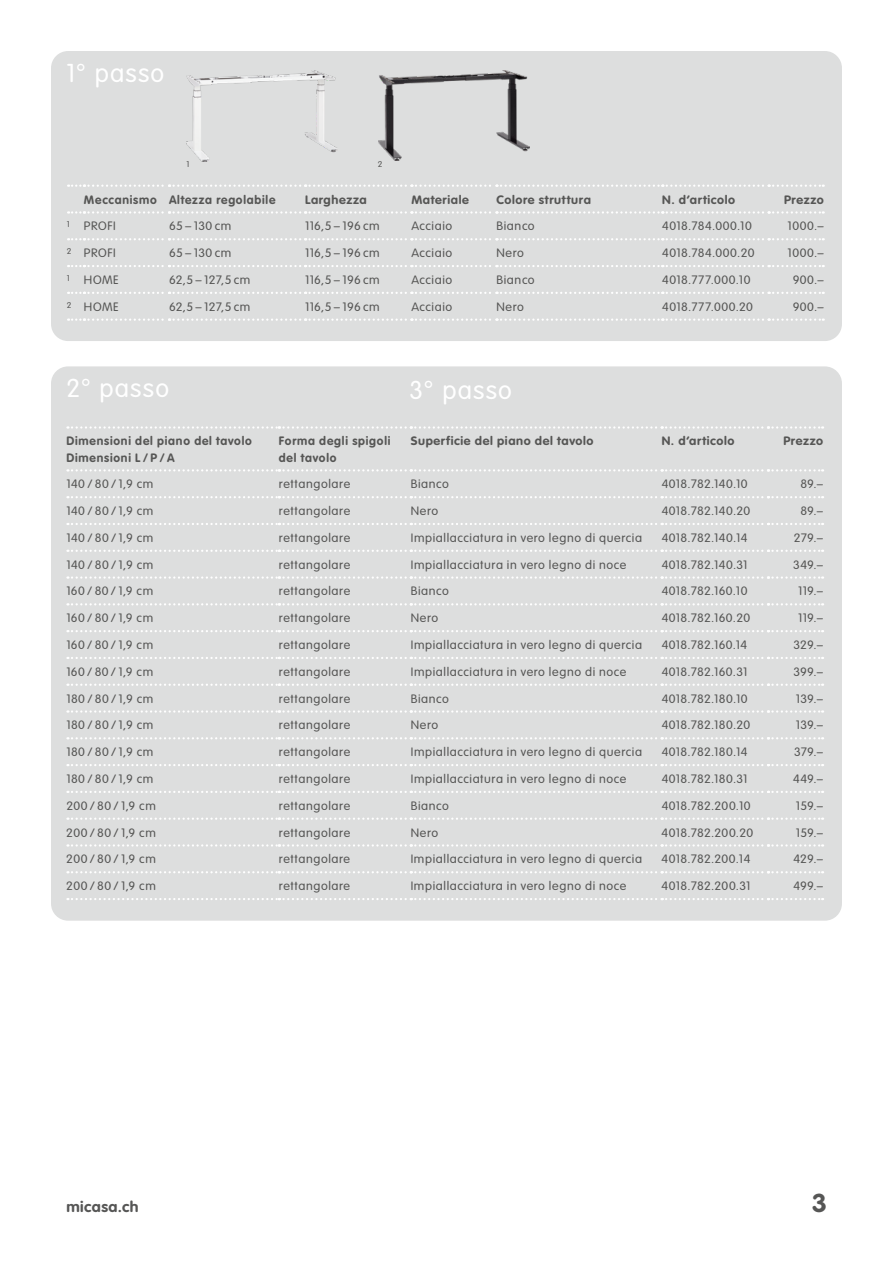
<style>
.page{position:relative;width:893px;height:1263px;background:#fff}
.page>*{position:absolute;margin:0;border:0;box-sizing:border-box;transform-origin:0 0}
.t1{font:300 25.5px "VAG Rounded";letter-spacing:.045em;color:#fff}
.t2{font:700 25.5px "VAG Rounded";color:#565655;scale:1.05 1}
.t3{font:700 15px "VAG Rounded";letter-spacing:.03em;color:#565655;scale:1.05 1}
.t4{font:300 12px "VAG Rounded";letter-spacing:.04em;color:#565655;scale:1.05 1}
.t5{font:300 12px "VAG Rounded";letter-spacing:.02em;color:#565655;scale:1.05 1}
.t6{font:700 12px "VAG Rounded";letter-spacing:.06em;color:#565655;scale:1.05 1}
.t7{font:700 12px/16.5px "VAG Rounded";letter-spacing:.06em;color:#565655}
.t8{font:300 12px "VAG Rounded";letter-spacing:.015em;color:#565655;scale:1.05 1}
.t9{font:300 8.25px "VAG Rounded";color:#565655;scale:1.05 1}
</style>
<div class="page">
<div style="left:51px;top:51px;width:791px;height:290px;background:#dddede;border-radius:17px"></div>
<svg style="left:68px;top:185px;width:756px;height:2px"></svg>
<svg style="left:68px;top:211px;width:756px;height:3px"></svg>
<svg style="left:68px;top:238px;width:756px;height:2px"></svg>
<svg style="left:68px;top:265px;width:756px;height:2px"></svg>
<svg style="left:68px;top:292px;width:756px;height:2px"></svg>
<svg style="left:68px;top:318px;width:756px;height:3px"></svg>
<div style="left:51px;top:366px;width:791px;height:555px;background:#dddede;border-radius:17px"></div>
<svg style="left:67px;top:426px;width:756px;height:3px"></svg>
<svg style="left:67px;top:469px;width:756px;height:2px"></svg>
<svg style="left:67px;top:496px;width:756px;height:2px"></svg>
<svg style="left:67px;top:523px;width:756px;height:2px"></svg>
<svg style="left:67px;top:550px;width:756px;height:2px"></svg>
<svg style="left:67px;top:576px;width:756px;height:3px"></svg>
<svg style="left:67px;top:603px;width:756px;height:2px"></svg>
<svg style="left:67px;top:630px;width:756px;height:2px"></svg>
<svg style="left:67px;top:657px;width:756px;height:2px"></svg>
<svg style="left:67px;top:684px;width:756px;height:2px"></svg>
<svg style="left:67px;top:710px;width:756px;height:3px"></svg>
<svg style="left:67px;top:737px;width:756px;height:2px"></svg>
<svg style="left:67px;top:764px;width:756px;height:2px"></svg>
<svg style="left:67px;top:791px;width:756px;height:2px"></svg>
<svg style="left:67px;top:817px;width:756px;height:3px"></svg>
<svg style="left:67px;top:844px;width:756px;height:2px"></svg>
<svg style="left:67px;top:871px;width:756px;height:2px"></svg>
<svg style="left:67px;top:898px;width:756px;height:2px"></svg>
<img style="left:378px;top:71px;width:151px;height:89px">
<img style="left:187px;top:71px;width:150px;height:90px">
<h1 class="t1" style="left:66px;top:59px;width:99px">1° passo</h1>
<p class="t9" style="left:186px;top:160px;width:4px">1</p>
<p class="t9" style="left:378px;top:160px;width:6px">2</p>
<p class="t7" style="left:84px;top:191px;width:193px">Meccanismo Altezza regolabile</p>
<p class="t6" style="left:305px;top:192px;width:60px">Larghezza</p>
<p class="t6" style="left:411px;top:192px;width:56px">Materiale</p>
<p class="t6" style="left:496px;top:192px;width:91px">Colore struttura</p>
<p class="t6" style="left:662px;top:192px;width:71px">N. d’articolo</p>
<p class="t6" style="left:784px;top:192px;width:39px">Prezzo</p>
<p class="t4" style="left:67px;top:219px;width:48px"><sup>1</sup> PROFI</p>
<p class="t4" style="left:169px;top:219px;width:61px">65 – 130 cm</p>
<p class="t4" style="left:305px;top:219px;width:73px">116,5 – 196 cm</p>
<p class="t4" style="left:411px;top:219px;width:40px">Acciaio</p>
<p class="t4" style="left:496px;top:219px;width:38px">Bianco</p>
<p class="t4" style="left:662px;top:219px;width:87px">4018.784.000.10</p>
<p class="t4" style="left:787px;top:219px;width:36px">1000.–</p>
<p class="t4" style="left:67px;top:246px;width:48px"><sup>2</sup> PROFI</p>
<p class="t4" style="left:169px;top:246px;width:61px">65 – 130 cm</p>
<p class="t4" style="left:305px;top:246px;width:73px">116,5 – 196 cm</p>
<p class="t4" style="left:411px;top:246px;width:40px">Acciaio</p>
<p class="t4" style="left:496px;top:246px;width:28px">Nero</p>
<p class="t4" style="left:662px;top:246px;width:89px">4018.784.000.20</p>
<p class="t4" style="left:787px;top:246px;width:36px">1000.–</p>
<p class="t4" style="left:67px;top:273px;width:51px"><sup>1</sup> HOME</p>
<p class="t4" style="left:169px;top:273px;width:79px">62,5 – 127,5 cm</p>
<p class="t4" style="left:305px;top:273px;width:73px">116,5 – 196 cm</p>
<p class="t4" style="left:411px;top:273px;width:40px">Acciaio</p>
<p class="t4" style="left:496px;top:273px;width:38px">Bianco</p>
<p class="t4" style="left:662px;top:273px;width:85px">4018.777.000.10</p>
<p class="t4" style="left:793px;top:273px;width:31px">900.–</p>
<p class="t4" style="left:67px;top:300px;width:51px"><sup>2</sup> HOME</p>
<p class="t4" style="left:169px;top:300px;width:79px">62,5 – 127,5 cm</p>
<p class="t4" style="left:305px;top:300px;width:73px">116,5 – 196 cm</p>
<p class="t4" style="left:411px;top:300px;width:40px">Acciaio</p>
<p class="t4" style="left:496px;top:300px;width:28px">Nero</p>
<p class="t4" style="left:662px;top:300px;width:88px">4018.777.000.20</p>
<p class="t4" style="left:793px;top:300px;width:31px">900.–</p>
<h1 class="t1" style="left:66px;top:373px;width:104px">2° passo</h1>
<h1 class="t1" style="left:410px;top:375px;width:104px">3° passo</h1>
<p class="t7" style="left:66px;top:433px;width:187px">Dimensioni del piano del tavolo<br>Dimensioni L / P / A</p>
<p class="t7" style="left:279px;top:433px;width:113px">Forma degli spigoli del tavolo</p>
<p class="t6" style="left:411px;top:434px;width:176px">Superficie del piano del tavolo</p>
<p class="t6" style="left:662px;top:434px;width:71px">N. d’articolo</p>
<p class="t6" style="left:783px;top:434px;width:39px">Prezzo</p>
<p class="t4" style="left:66px;top:477px;width:84px">140 / 80 / 1,9 cm</p>
<p class="t4" style="left:279px;top:477px;width:69px">rettangolare</p>
<p class="t4" style="left:411px;top:477px;width:38px">Bianco</p>
<p class="t5" style="left:662px;top:477px;width:83px">4018.782.140.10</p>
<p class="t4" style="left:800px;top:477px;width:23px">89.–</p>
<p class="t4" style="left:66px;top:504px;width:84px">140 / 80 / 1,9 cm</p>
<p class="t4" style="left:279px;top:504px;width:69px">rettangolare</p>
<p class="t4" style="left:411px;top:504px;width:28px">Nero</p>
<p class="t5" style="left:662px;top:504px;width:86px">4018.782.140.20</p>
<p class="t4" style="left:800px;top:504px;width:23px">89.–</p>
<p class="t4" style="left:66px;top:531px;width:84px">140 / 80 / 1,9 cm</p>
<p class="t4" style="left:279px;top:531px;width:69px">rettangolare</p>
<p class="t4" style="left:411px;top:531px;width:222px">Impiallacciatura in vero legno di quercia</p>
<p class="t5" style="left:662px;top:531px;width:83px">4018.782.140.14</p>
<p class="t4" style="left:794px;top:531px;width:29px">279.–</p>
<p class="t4" style="left:66px;top:558px;width:84px">140 / 80 / 1,9 cm</p>
<p class="t4" style="left:279px;top:558px;width:69px">rettangolare</p>
<p class="t4" style="left:411px;top:558px;width:207px">Impiallacciatura in vero legno di noce</p>
<p class="t5" style="left:662px;top:558px;width:83px">4018.782.140.31</p>
<p class="t4" style="left:793px;top:558px;width:30px">349.–</p>
<p class="t4" style="left:66px;top:584px;width:84px">160 / 80 / 1,9 cm</p>
<p class="t4" style="left:279px;top:584px;width:69px">rettangolare</p>
<p class="t4" style="left:411px;top:584px;width:38px">Bianco</p>
<p class="t5" style="left:662px;top:584px;width:83px">4018.782.160.10</p>
<p class="t4" style="left:798px;top:584px;width:25px">119.–</p>
<p class="t4" style="left:66px;top:611px;width:84px">160 / 80 / 1,9 cm</p>
<p class="t4" style="left:279px;top:611px;width:69px">rettangolare</p>
<p class="t4" style="left:411px;top:611px;width:28px">Nero</p>
<p class="t5" style="left:662px;top:611px;width:86px">4018.782.160.20</p>
<p class="t4" style="left:798px;top:611px;width:25px">119.–</p>
<p class="t4" style="left:66px;top:638px;width:84px">160 / 80 / 1,9 cm</p>
<p class="t4" style="left:279px;top:638px;width:69px">rettangolare</p>
<p class="t4" style="left:411px;top:638px;width:222px">Impiallacciatura in vero legno di quercia</p>
<p class="t5" style="left:662px;top:638px;width:83px">4018.782.160.14</p>
<p class="t4" style="left:793px;top:638px;width:30px">329.–</p>
<p class="t4" style="left:66px;top:665px;width:84px">160 / 80 / 1,9 cm</p>
<p class="t4" style="left:279px;top:665px;width:69px">rettangolare</p>
<p class="t4" style="left:411px;top:665px;width:207px">Impiallacciatura in vero legno di noce</p>
<p class="t8" style="left:662px;top:665px;width:83px">4018.782.160.31</p>
<p class="t4" style="left:793px;top:665px;width:30px">399.–</p>
<p class="t4" style="left:66px;top:691px;width:84px">180 / 80 / 1,9 cm</p>
<p class="t4" style="left:279px;top:691px;width:69px">rettangolare</p>
<p class="t4" style="left:411px;top:691px;width:38px">Bianco</p>
<p class="t5" style="left:662px;top:691px;width:83px">4018.782.180.10</p>
<p class="t4" style="left:796px;top:691px;width:28px">139.–</p>
<p class="t4" style="left:66px;top:718px;width:84px">180 / 80 / 1,9 cm</p>
<p class="t4" style="left:279px;top:718px;width:69px">rettangolare</p>
<p class="t4" style="left:411px;top:718px;width:28px">Nero</p>
<p class="t5" style="left:662px;top:718px;width:86px">4018.782.180.20</p>
<p class="t4" style="left:796px;top:718px;width:28px">139.–</p>
<p class="t4" style="left:66px;top:745px;width:84px">180 / 80 / 1,9 cm</p>
<p class="t4" style="left:279px;top:745px;width:69px">rettangolare</p>
<p class="t4" style="left:411px;top:745px;width:222px">Impiallacciatura in vero legno di quercia</p>
<p class="t5" style="left:662px;top:745px;width:83px">4018.782.180.14</p>
<p class="t4" style="left:794px;top:745px;width:29px">379.–</p>
<p class="t4" style="left:66px;top:772px;width:84px">180 / 80 / 1,9 cm</p>
<p class="t4" style="left:279px;top:772px;width:69px">rettangolare</p>
<p class="t4" style="left:411px;top:772px;width:207px">Impiallacciatura in vero legno di noce</p>
<p class="t5" style="left:662px;top:772px;width:83px">4018.782.180.31</p>
<p class="t4" style="left:793px;top:772px;width:30px">449.–</p>
<p class="t4" style="left:66px;top:799px;width:87px">200 / 80 / 1,9 cm</p>
<p class="t4" style="left:279px;top:799px;width:69px">rettangolare</p>
<p class="t4" style="left:411px;top:799px;width:38px">Bianco</p>
<p class="t5" style="left:662px;top:799px;width:86px">4018.782.200.10</p>
<p class="t4" style="left:796px;top:799px;width:28px">159.–</p>
<p class="t4" style="left:66px;top:825px;width:87px">200 / 80 / 1,9 cm</p>
<p class="t4" style="left:279px;top:825px;width:69px">rettangolare</p>
<p class="t4" style="left:411px;top:825px;width:28px">Nero</p>
<p class="t5" style="left:662px;top:825px;width:89px">4018.782.200.20</p>
<p class="t4" style="left:796px;top:825px;width:28px">159.–</p>
<p class="t4" style="left:66px;top:852px;width:87px">200 / 80 / 1,9 cm</p>
<p class="t4" style="left:279px;top:852px;width:69px">rettangolare</p>
<p class="t4" style="left:411px;top:852px;width:222px">Impiallacciatura in vero legno di quercia</p>
<p class="t5" style="left:662px;top:852px;width:86px">4018.782.200.14</p>
<p class="t4" style="left:793px;top:852px;width:30px">429.–</p>
<p class="t4" style="left:66px;top:879px;width:87px">200 / 80 / 1,9 cm</p>
<p class="t4" style="left:279px;top:879px;width:69px">rettangolare</p>
<p class="t4" style="left:411px;top:879px;width:207px">Impiallacciatura in vero legno di noce</p>
<p class="t5" style="left:662px;top:879px;width:86px">4018.782.200.31</p>
<p class="t4" style="left:793px;top:879px;width:30px">499.–</p>
<p class="t3" style="left:66px;top:1198px;width:70px">micasa.ch</p>
<h1 class="t2" style="left:812px;top:1188px;width:16px">3</h1>
</div>
